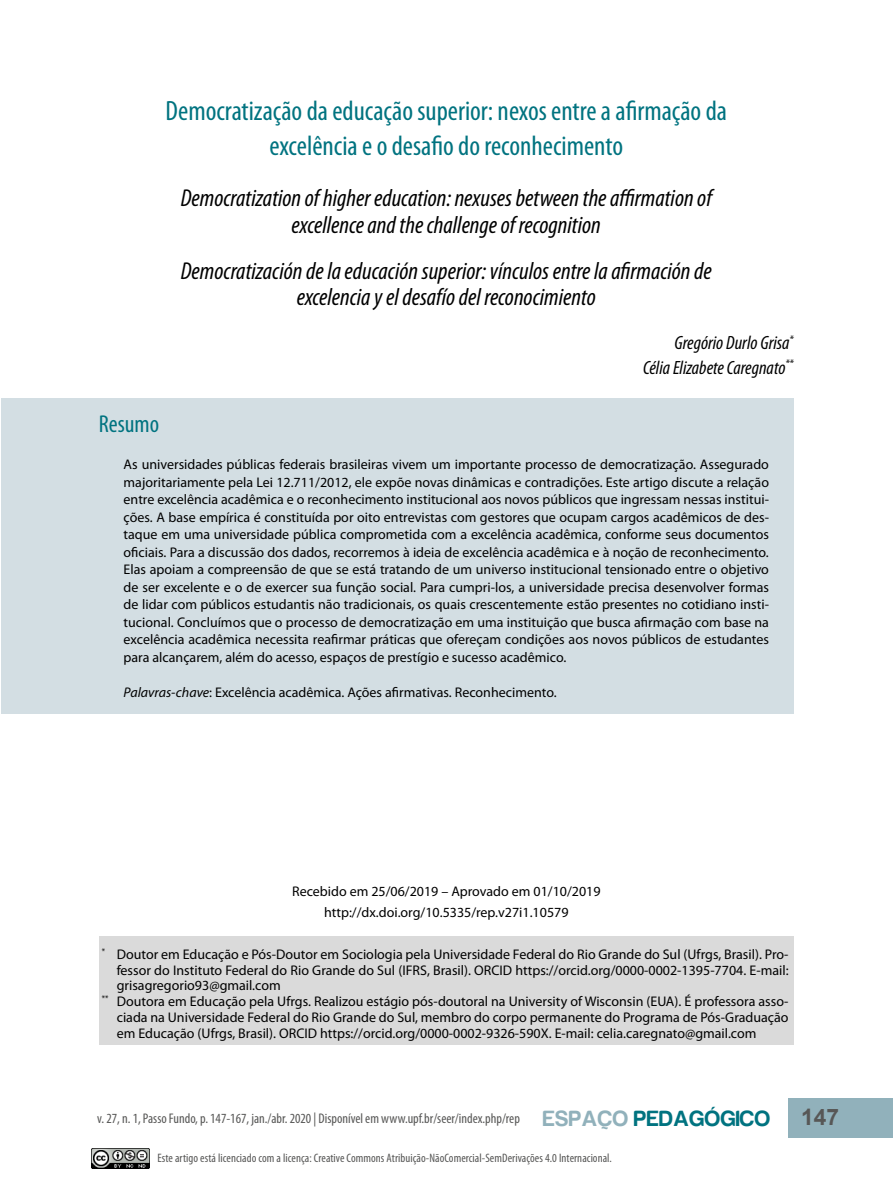
<style>
.page{position:relative;width:893px;height:1191px;background:#fff}
.page>*{position:absolute;margin:0;border:0;box-sizing:border-box;transform-origin:0 0}
.t1{font:condensed 28px/35px "Myriad Pro";color:#007380;text-align:center}
.t2{font:italic condensed 24.5px/26.2px "Myriad Pro";color:#000;text-align:center}
.t3{font:condensed 24.5px "Myriad Pro";color:#007380}
.t4{font:700 22.75px "Arial";color:#575756}
.t5{font:italic condensed 19.25px/24.5px "Myriad Pro";color:#000;text-align:right}
.t6{font:14px/17.5px "Myriad Pro";color:#000;text-align:justify}
.t7{font:condensed 14px "Myriad Pro";color:#575756}
.t8{font:condensed 12.25px "Myriad Pro";letter-spacing:.005em;color:#575756}
.s1{font-style:italic}
.s2{font-family:"Harabara";font-stretch:normal;font-size:22.75px;color:#91b1bb}
.s3{font-family:"Harabara";font-stretch:normal;font-size:22.75px;color:#007380}
</style>
<div class="page">
<div style="left:788px;top:1098px;width:105px;height:39px;background:#91b1bb"></div>
<img style="left:92px;top:1148px;width:58px;height:20px">
<div style="left:1px;top:398px;width:792px;height:315px;background:#d3dee3"></div>
<div style="left:99px;top:935px;width:694px;height:109px;background:#dadada"></div>
<h1 class="t1" style="left:165px;top:93px;width:563px">Democratização da educação superior: nexos entre a afirmação da excelência e o desafio do reconhecimento</h1>
<h2 class="t2" style="left:181px;top:185px;width:533px">Democratization of higher education: nexuses between the affirmation of excellence and the challenge of recognition</h2>
<h2 class="t2" style="left:181px;top:257px;width:533px">Democratización de la educación superior: vínculos entre la afirmación de excelencia y el desafío del reconocimiento</h2>
<h3 class="t5" style="left:643px;top:330px;width:152px">Gregório Durlo Grisa<sup>*<br></sup>Célia Elizabete Caregnato<sup>**</sup></h3>
<h2 class="t3" style="left:99px;top:409px;width:62px">Resumo</h2>
<p class="t6" style="left:124px;top:455px;width:647px">As universidades públicas federais brasileiras vivem um importante processo de democratização. Assegurado majoritariamente pela Lei 12.711/2012, ele expõe novas dinâmicas e contradições. Este artigo discute a relação entre excelência acadêmica e o reconhecimento institucional aos novos públicos que ingressam nessas institui&shy;ções. A base empírica é constituída por oito entrevistas com gestores que ocupam cargos acadêmicos de des&shy;taque em uma universidade pública comprometida com a excelência acadêmica, conforme seus documentos oficiais. Para a discussão dos dados, recorremos à ideia de excelência acadêmica e à noção de reconhecimento.<br>Elas apoiam a compreensão de que se está tratando de um universo institucional tensionado entre o objetivo de ser excelente e o de exercer sua função social. Para cumpri-los, a universidade precisa desenvolver formas de lidar com públicos estudantis não tradicionais, os quais crescentemente estão presentes no cotidiano insti&shy;tucional. Concluímos que o processo de democratização em uma instituição que busca afirmação com base na excelência acadêmica necessita reafirmar práticas que ofereçam condições aos novos públicos de estudantes para alcançarem, além do acesso, espaços de prestígio e sucesso acadêmico.</p>
<p class="t6" style="left:124px;top:683px;width:434px"><span class="s1">Palavras-chave</span>: Excelência acadêmica. Ações afirmativas. Reconhecimento.</p>
<p class="t6" style="left:292px;top:880px;width:310px;line-height:21px;text-align:center">Recebido em 25/06/2019 – Aprovado em 01/10/2019 http://dx.doi.org/10.5335/rep.v27i1.10579</p>
<p class="t6" style="left:102px;top:945px;width:688px"><sup>*</sup> Doutor em Educação e Pós-Doutor em Sociologia pela Universidade Federal do Rio Grande do Sul (Ufrgs, Brasil). Pro-</p>
<p class="t6" style="left:117px;top:961px;width:673px">fessor do Instituto Federal do Rio Grande do Sul (IFRS, Brasil). ORCID https://orcid.org/0000-0002-1395-7704. E-mail:</p>
<p class="t6" style="left:117px;top:976px;width:165px">grisagregorio93@gmail.com</p>
<p class="t6" style="left:102px;top:992px;width:688px"><sup>**</sup> Doutora em Educação pela Ufrgs. Realizou estágio pós-doutoral na University of Wisconsin (EUA). É professora asso-</p>
<p class="t6" style="left:117px;top:1008px;width:673px">ciada na Universidade Federal do Rio Grande do Sul, membro do corpo permanente do Programa de Pós-Graduação</p>
<p class="t6" style="left:117px;top:1024px;width:641px">em Educação (Ufrgs, Brasil). ORCID https://orcid.org/0000-0002-9326-590X. E-mail: celia.caregnato@gmail.com</p>
<p class="t7" style="left:97px;top:1109px;width:675px">v. 27, n. 1, Passo Fundo, p. 147-167, jan./abr. 2020 | Disponível em www.upf.br/seer/index.php/rep <span class="s2">ESPAÇO</span> <span class="s3">PEDAGÓGICO</span></p>
<h3 class="t4" style="left:801px;top:1102px;width:39px">147</h3>
<p class="t8" style="left:157px;top:1150px;width:456px">Este artigo está licenciado com a licença: Creative Commons Atribuição-NãoComercial-SemDerivações 4.0 Internacional.</p>
</div>
